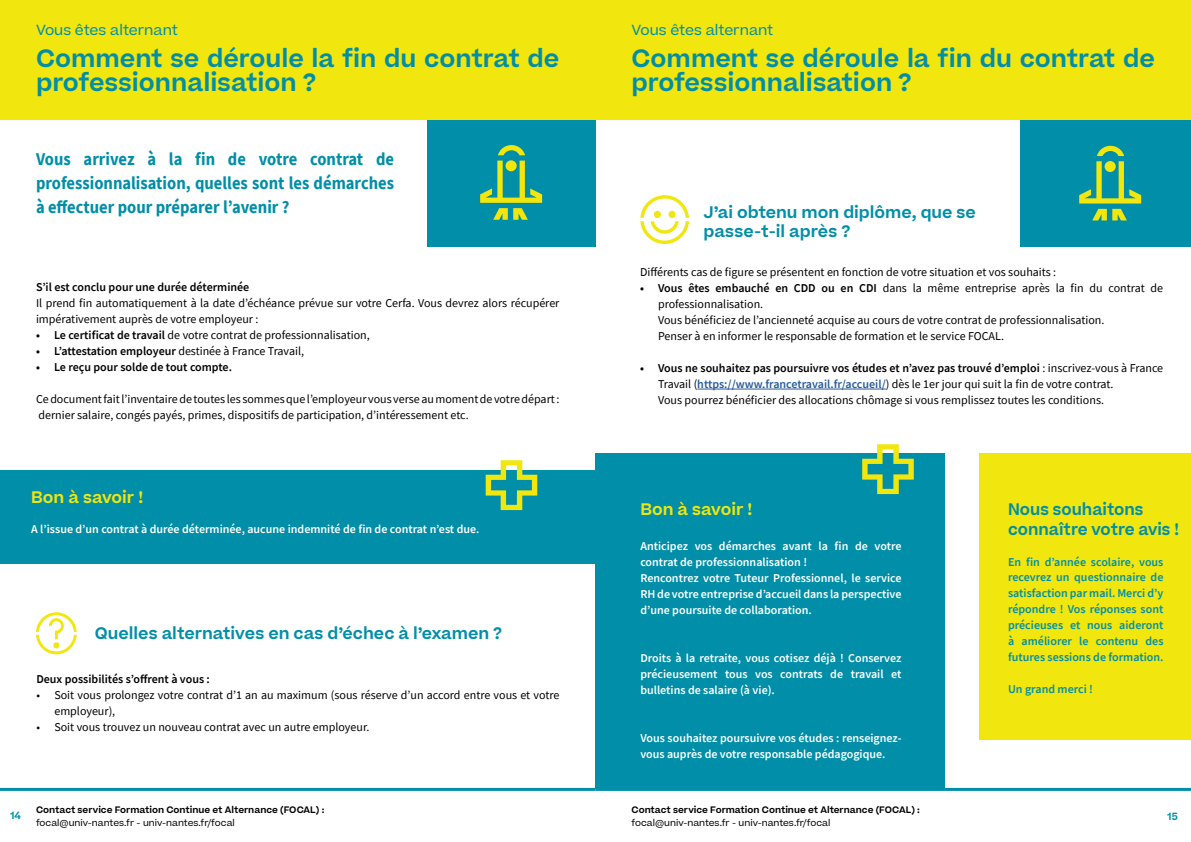
<style>
.page{position:relative;width:1191px;height:842px;background:#fff}
.page>*{position:absolute;margin:0;border:0;box-sizing:border-box;transform-origin:0 0}
.t1{font:600 24px/24px "Beatrice";color:#008ea8}
.t2{font:700 18px/24px "Source Sans Pro";color:#008ea8;text-align:justify;scale:.92 1}
.t3{font:600 16px/19.2px "Beatrice";color:#008ea8}
.t4{font:600 16px/19.2px "Beatrice";color:#008ea8;scale:.96 1}
.t5{font:600 16px "Beatrice";color:#f1e60d}
.t6{font:14px "Beatrice";color:#008ea8}
.t7{font:12px/16px "Source Sans Pro";color:#000}
.t8{font:600 12px/16px "Source Sans Pro";color:#fff}
.t9{font:600 12px/16px "Source Sans Pro";color:#008ea8;text-align:justify}
.t10{font:600 12px "Source Sans Pro";color:#000}
.t11{font:600 10px "Beatrice";color:#008ea8}
.t12{font:600 9px "Beatrice";color:#000}
.t13{font:9px "Beatrice";color:#000}
.s1{font-weight:600}
.s2{font-weight:400}
.s3{font-weight:600;color:#275b9b}
</style>
<div class="page">
<div style="left:427px;top:119px;width:168px;height:128px;background:#008ea8"></div>
<div style="left:0;top:0;width:595px;height:119px;background:#f1e60d"></div>
<hr style="left:0;top:788px;width:595px;height:3px;background:#008ea8">
<div style="left:1020px;top:119px;width:171px;height:128px;background:#008ea8"></div>
<div style="left:595px;top:0;width:596px;height:119px;background:#f1e60d"></div>
<svg style="left:498px;top:145px;width:27px;height:10px"></svg>
<svg style="left:480px;top:161px;width:62px;height:59px"></svg>
<hr style="left:595px;top:788px;width:596px;height:3px;background:#008ea8">
<div style="left:0;top:470px;width:604px;height:94px;background:#008ea8"></div>
<svg style="left:36px;top:612px;width:41px;height:42px"></svg>
<svg style="left:1079px;top:145px;width:62px;height:75px"></svg>
<hr style="left:697px;top:389px;width:188px;height:1px;background:#275b9b">
<div style="left:595px;top:454px;width:350px;height:335px;background:#008ea8"></div>
<div style="left:979px;top:453px;width:212px;height:287px;background:#f1e60d"></div>
<svg style="left:640px;top:195px;width:49px;height:49px"></svg>
<svg style="left:485px;top:460px;width:52px;height:50px"></svg>
<svg style="left:862px;top:444px;width:51px;height:50px"></svg>
<p class="t6" style="left:36px;top:21px;width:143px">Vous êtes alternant</p>
<h1 class="t1" style="left:36px;top:47px;width:525px">Comment se déroule la fin du contrat de professionnalisation ?</h1>
<h2 class="t2" style="left:36px;top:147px;width:391px">Vous arrivez à la fin de votre contrat de professionnalisation, quelles sont les démarches à effectuer pour préparer l’avenir ?</h2>
<p class="t10" style="left:36px;top:279px;width:215px">S’il est conclu pour une durée déterminée</p>
<p class="t7" style="left:36px;top:295px;width:525px">Il prend fin automatiquement à la date d’échéance prévue sur votre Cerfa. Vous devrez alors récupérer impérativement auprès de votre employeur :</p>
<p class="t7" style="left:36px;top:327px;width:335px"><span class="s1">• Le certificat de travail</span> de votre contrat de professionnalisation,</p>
<p class="t10" style="left:36px;top:343px;width:269px">• L’attestation employeur <span class="s2">destinée à France Travail,</span></p>
<p class="t10" style="left:36px;top:359px;width:197px">• Le reçu pour solde de tout compte.</p>
<p class="t7" style="left:36px;top:391px;width:525px">Ce document fait l’inventaire de toutes les sommes que l’employeur vous verse au moment de votre départ : dernier salaire, congés payés, primes, dispositifs de participation, d’intéressement etc.</p>
<h3 class="t5" style="left:31px;top:486px;width:113px">Bon à savoir !</h3>
<p class="t8" style="left:31px;top:521px;width:450px">A l’issue d’un contrat à durée déterminée, aucune indemnité de fin de contrat n’est due.</p>
<h3 class="t3" style="left:95px;top:624px;width:409px">Quelles alternatives en cas d’échec à l’examen ?</h3>
<p class="t10" style="left:36px;top:671px;width:175px">Deux possibilités s’offrent à vous :</p>
<p class="t7" style="left:54px;top:687px;width:506px;text-indent:-18px">• Soit vous prolongez votre contrat d’1 an au maximum (sous réserve d’un accord entre vous et votre employeur),</p>
<p class="t7" style="left:36px;top:719px;width:334px">• Soit vous trouvez un nouveau contrat avec un autre employeur.</p>
<p class="t6" style="left:631px;top:21px;width:143px">Vous êtes alternant</p>
<h1 class="t1" style="left:631px;top:47px;width:525px">Comment se déroule la fin du contrat de professionnalisation ?</h1>
<h3 class="t3" style="left:703px;top:202px;width:274px">J’ai obtenu mon diplôme, que se passe-t-il après ?</h3>
<p class="t7" style="left:640px;top:264px;width:418px">Différents cas de figure se présentent en fonction de votre situation et vos souhaits :</p>
<p class="t7" style="left:658px;top:280px;width:506px;text-indent:-18px"><span class="s1">• Vous êtes embauché en CDD ou en CDI</span> dans la même entreprise après la fin du contrat de professionnalisation.<br>Vous bénéficiez de l’ancienneté acquise au cours de votre contrat de professionnalisation.<br>Penser à en informer le responsable de formation et le service FOCAL.</p>
<p class="t7" style="left:658px;top:360px;width:506px;text-indent:-18px"><span class="s1">• Vous ne souhaitez pas poursuivre vos études et n’avez pas trouvé d’emploi</span> : inscrivez-vous à France<br>Travail (<span class="s3">https://www.francetravail.fr/accueil/</span>) dès le 1er jour qui suit la fin de votre contrat.<br>Vous pourrez bénéficier des allocations chômage si vous remplissez toutes les conditions.</p>
<h3 class="t5" style="left:640px;top:499px;width:113px">Bon à savoir !</h3>
<p class="t8" style="left:640px;top:538px;width:263px">Anticipez vos démarches avant la fin de votre contrat de professionnalisation !<br>Rencontrez votre Tuteur Professionnel, le service RH de votre entreprise d’accueil dans la perspective d’une poursuite de collaboration.</p>
<p class="t8" style="left:640px;top:650px;width:263px;text-align:justify">Droits à la retraite, vous cotisez déjà ! Conservez précieusement tous vos contrats de travail et bulletins de salaire (à vie).</p>
<p class="t8" style="left:640px;top:730px;width:263px">Vous souhaitez poursuivre vos études : renseignez&shy;vous auprès de votre responsable pédagogique.</p>
<h3 class="t4" style="left:1008px;top:500px;width:180px">Nous souhaitons connaître votre avis !</h3>
<p class="t9" style="left:1008px;top:553px;width:157px">En fin d’année scolaire, vous recevrez un questionnaire de satisfaction par mail. Merci d’y répondre ! Vos réponses sont précieuses et nous aideront à améliorer le contenu des futures sessions de formation.</p>
<p class="t9" style="left:1008px;top:681px;width:86px">Un grand merci !</p>
<p class="t12" style="left:36px;top:803px;width:290px">Contact service Formation Continue et Alternance (FOCAL) :</p>
<p class="t13" style="left:36px;top:817px;width:200px">focal@univ-nantes.fr - univ-nantes.fr/focal</p>
<p class="t12" style="left:631px;top:803px;width:290px">Contact service Formation Continue et Alternance (FOCAL) :</p>
<p class="t13" style="left:631px;top:817px;width:200px">focal@univ-nantes.fr - univ-nantes.fr/focal</p>
<p class="t11" style="left:10px;top:809px;width:12px">14</p>
<p class="t11" style="left:1167px;top:810px;width:12px">15</p>
</div>
